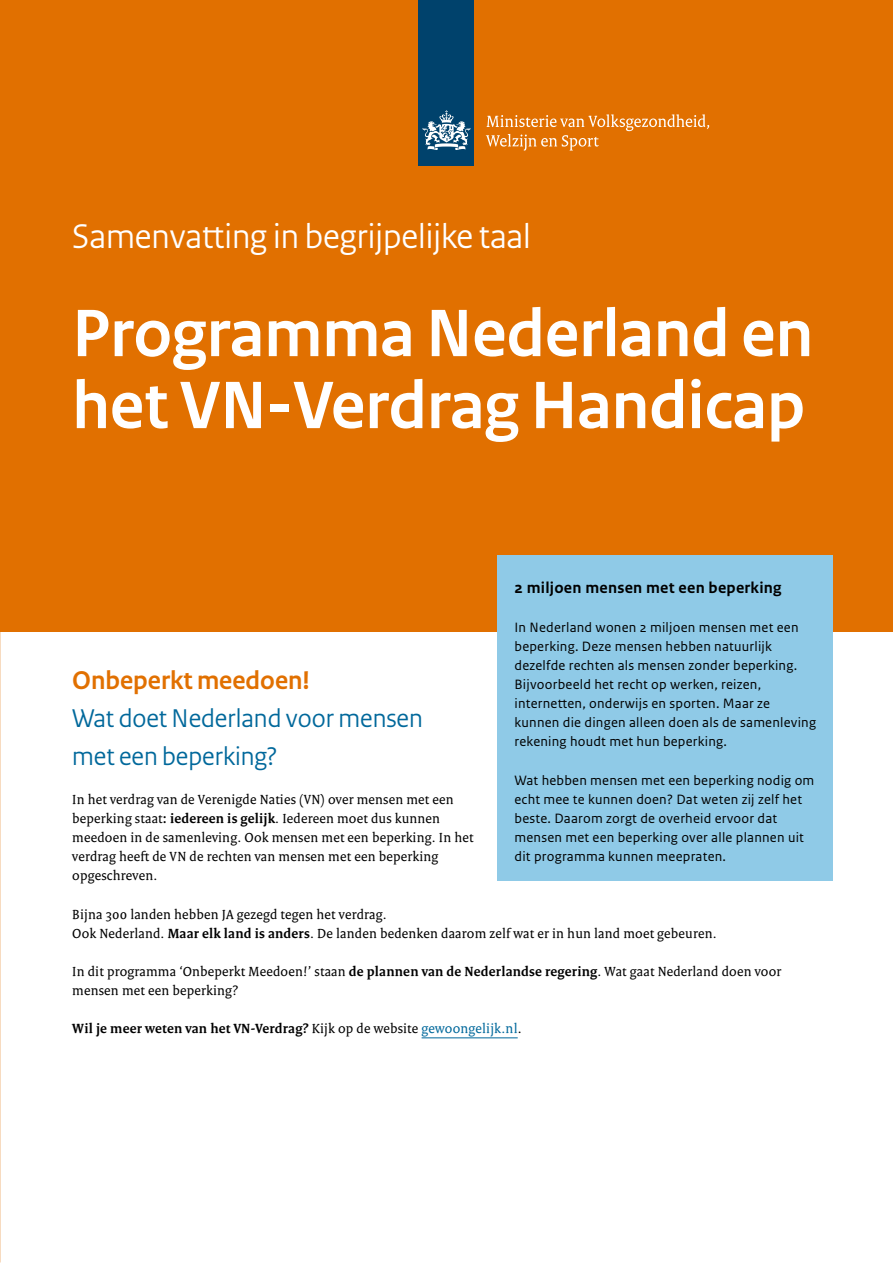
<style>
.page{position:relative;width:893px;height:1263px;background:#fff}
.page>*{position:absolute;margin:0;border:0;box-sizing:border-box;transform-origin:0 0}
.vws_02_-_Titel_Sans{font:700 70.5px/72px "Rijksoverheid Sans Heading";color:#fff}
.vws_02_-_Titel_Sans-2{font:36px "Rijksoverheid Sans Heading";color:#fff}
.vws_06_-_Kop_niveau{font:27px "Rijksoverheid Sans Heading";color:#01689b}
.vws_06_-_Kop_niveau-2{font:700 27px "Rijksoverheid Sans Heading";color:#e17000}
.vws_19_-_Kader_plat{font:700 16.5px "Rijksoverheid Sans Text";letter-spacing:.015em;color:#000}
.vws_11_-_Plat{font:14.25px/19.2px "Rijksoverheid Serif";letter-spacing:.015em;color:#000}
.vws_19_-_Kader_plat-2{font:14.25px/19.2px "Rijksoverheid Sans Text";letter-spacing:.015em;color:#000}
.vws_11_-_Plat-2{font:700 14.25px "Rijksoverheid Serif";letter-spacing:.015em;color:#000}
.s1{font-weight:700}
.s2{font-weight:400}
.s3{font-weight:400;color:#01689b}
</style>
<div class="page">
<div style="left:0;top:0;width:893px;height:631px;background:#e17000"></div>
<div style="left:419px;top:0;width:55px;height:166px;background:#00426c"></div>
<svg style="left:423px;top:110px;width:47px;height:40px"></svg>
<svg style="left:486px;top:114px;width:223px;height:37px"></svg>
<hr style="left:422px;top:1037px;width:96px;height:1px;background:#01689b">
<div style="left:497px;top:555px;width:336px;height:325px;background:#8fcae7"></div>
<p class="vws_02_-_Titel_Sans-2" style="left:72px;top:216px;width:460px">Samenvatting in begrijpelijke taal</p>
<p class="vws_02_-_Titel_Sans" style="left:72px;top:299px;width:742px">Programma Nederland en het VN-Verdrag Handicap</p>
<p class="vws_19_-_Kader_plat" style="left:514px;top:578px;width:269px">2 miljoen mensen met een beperking</p>
<p class="vws_19_-_Kader_plat-2" style="left:514px;top:617px;width:303px">In Nederland wonen 2 miljoen mensen met een beperking. Deze mensen hebben natuurlijk dezelfde rechten als mensen zonder beperking.<br>Bijvoorbeeld het recht op werken, reizen, internetten, onderwijs en sporten. Maar ze kunnen die dingen alleen doen als de samenleving rekening houdt met hun beperking.</p>
<p class="vws_19_-_Kader_plat-2" style="left:514px;top:770px;width:301px">Wat hebben mensen met een beperking nodig om echt mee te kunnen doen? Dat weten zij zelf het beste. Daarom zorgt de overheid ervoor dat mensen met een beperking over alle plannen uit dit programma kunnen meepraten.</p>
<p class="vws_06_-_Kop_niveau-2" style="left:72px;top:665px;width:239px">Onbeperkt meedoen!</p>
<p class="vws_06_-_Kop_niveau" style="left:72px;top:703px;width:352px">Wat doet Nederland voor mensen</p>
<p class="vws_06_-_Kop_niveau" style="left:72px;top:741px;width:206px">met een beperking?</p>
<p class="vws_11_-_Plat" style="left:72px;top:789px;width:403px">In het verdrag van de Verenigde Naties (VN) over mensen met een beperking staat<span class="s1">: iedereen is gelijk</span>. Iedereen moet dus kunnen meedoen in de samenleving. Ook mensen met een beperking. In het verdrag heeft de VN de rechten van mensen met een beperking opgeschreven.</p>
<p class="vws_11_-_Plat" style="left:72px;top:904px;width:316px">Bijna 300 landen hebben JA gezegd tegen het verdrag.</p>
<p class="vws_11_-_Plat" style="left:72px;top:923px;width:646px">Ook Nederland. <span class="s1">Maar elk land is anders</span>. De landen bedenken daarom zelf wat er in hun land moet gebeuren.</p>
<p class="vws_11_-_Plat" style="left:72px;top:962px;width:710px">In dit programma ‘Onbeperkt Meedoen!’ staan <span class="s1">de plannen van de Nederlandse regering</span>. Wat gaat Nederland doen voor mensen met een beperking?</p>
<p class="vws_11_-_Plat-2" style="left:72px;top:1020px;width:451px">Wil je meer weten van het VN-Verdrag? <span class="s2">Kijk op de website</span> <span class="s3">gewoongelijk.nl</span><span class="s2">.</span></p>
</div>
